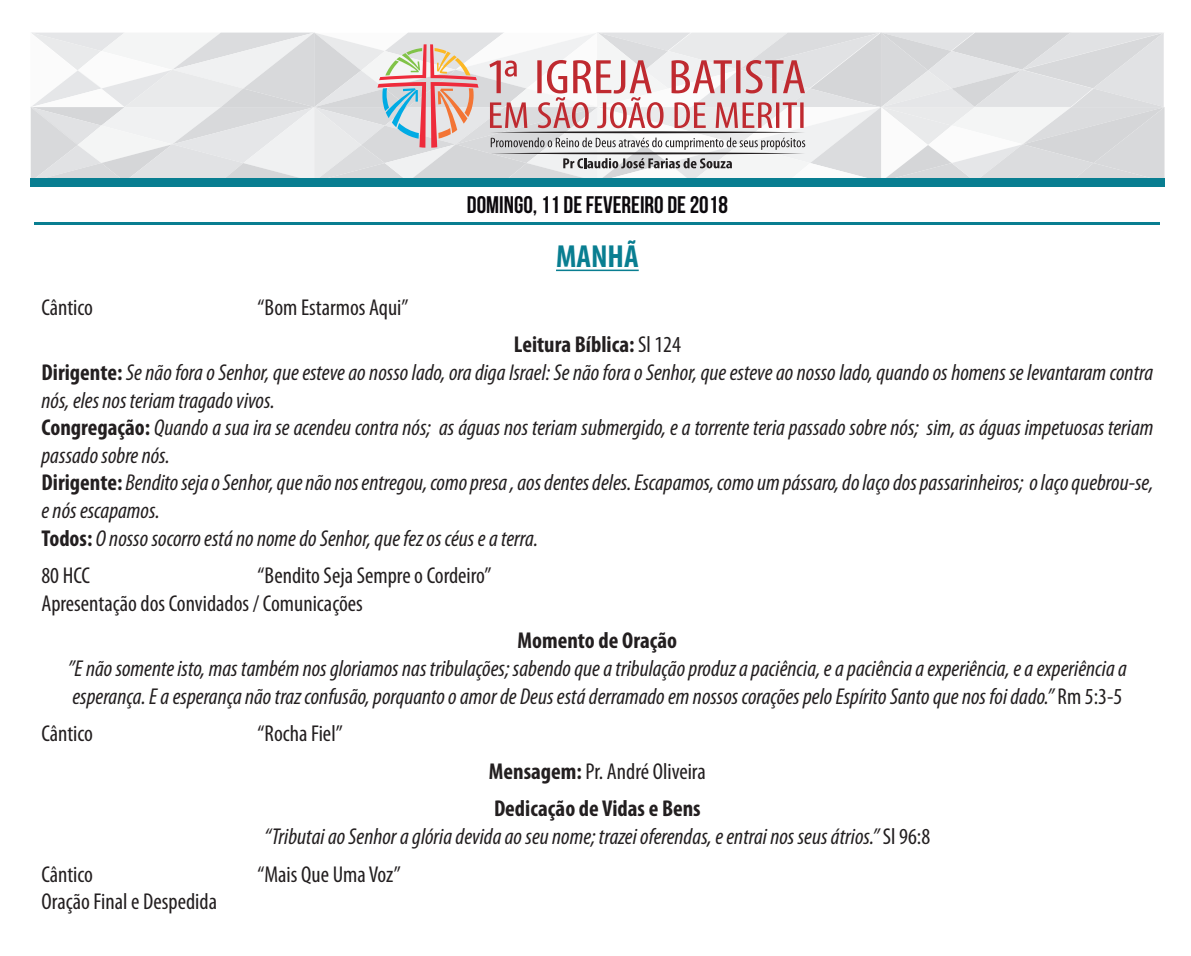
<style>
.page{position:relative;width:1191px;height:956px;background:#fff}
.page>*{position:absolute;margin:0;border:0;box-sizing:border-box;transform-origin:0 0}
.t1{font:700 condensed 32px "Myriad Pro";color:#097e91}
.t2{font:24px "Bebas Neue";color:#0c090d}
.t3{font:italic condensed 23px/27.6px "Myriad Pro";color:#231f20}
.t4{font:condensed 23px/27.6px "Myriad Pro";color:#231f20}
.t5{font:700 condensed 23px/37.6px "Myriad Pro";color:#231f20}
.s1{font-weight:700;font-style:normal}
.s2{font-style:normal}
.s3{font-weight:400}
</style>
<div class="page">
<hr style="left:34px;top:222px;width:1126px;height:3px;background:#097e91">
<hr style="left:556px;top:270px;width:83px;height:1px;background:#097e91">
<div style="left:30px;top:178px;width:1134px;height:9px;background:#097e91"></div>
<svg style="left:30px;top:33px;width:1134px;height:145px"></svg>
<p class="t2" style="left:467px;top:192px;width:262px">DOMINGO, 11 DE FEVEREIRO DE 2018</p>
<h1 class="t1" style="left:556px;top:236px;width:84px">MANHÃ</h1>
<p class="t4" style="left:41px;top:293px;width:53px">Cântico</p>
<p class="t4" style="left:257px;top:293px;width:153px">“Bom Estarmos Aqui”</p>
<p class="t3" style="left:41px;top:331px;width:1113px;text-indent:472px"><span class="s1">Leitura Bíblica:</span> <span class="s2">Sl 124<br></span><span class="s1">Dirigente:</span> Se não fora o Senhor, que esteve ao nosso lado, ora diga Israel: Se não fora o Senhor, que esteve ao nosso lado, quando os homens se levantaram contra nós, eles nos teriam tragado vivos.<br><span class="s1">Congregação:</span> Quando a sua ira se acendeu contra nós; as águas nos teriam submergido, e a torrente teria passado sobre nós; sim, as águas impetuosas teriam passado sobre nós.<br><span class="s1">Dirigente:</span> Bendito seja o Senhor, que não nos entregou, como presa , aos dentes deles. Escapamos, como um pássaro, do laço dos passarinheiros; o laço quebrou-se, e nós escapamos.<br><span class="s1">Todos:</span> O nosso socorro está no nome do Senhor, que fez os céus e a terra.</p>
<p class="t4" style="left:41px;top:561px;width:50px">80 HCC</p>
<p class="t4" style="left:41px;top:561px;width:451px;text-indent:216px">“Bendito Seja Sempre o Cordeiro”<br>Apresentação dos Convidados / Comunicações</p>
<p class="t5" style="left:517px;top:621px;width:161px">Momento de Oração</p>
<p class="t3" style="left:68px;top:654px;width:1060px">”E não somente isto, mas também nos gloriamos nas tribulações; sabendo que a tribulação produz a paciência, e a paciência a experiência, e a experiência a esperança. E a esperança não traz confusão, porquanto o amor de Deus está derramado em nossos corações pelo Espírito Santo que nos foi dado.” <span class="s2">Rm 5:3-5</span></p>
<p class="t4" style="left:41px;top:719px;width:53px">Cântico</p>
<p class="t4" style="left:257px;top:719px;width:87px">“Rocha Fiel”</p>
<p class="t5" style="left:489px;top:752px;width:219px">Mensagem: <span class="s3">Pr. André Oliveira<br></span>Dedicação de Vidas e Bens</p>
<p class="t3" style="left:264px;top:822px;width:667px">“Tributai ao Senhor a glória devida ao seu nome; trazei oferendas, e entrai nos seus átrios.” <span class="s2">Sl 96:8</span></p>
<p class="t4" style="left:41px;top:860px;width:53px">Cântico</p>
<p class="t4" style="left:257px;top:860px;width:145px">“Mais Que Uma Voz”</p>
<p class="t4" style="left:41px;top:888px;width:177px">Oração Final e Despedida</p>
</div>
